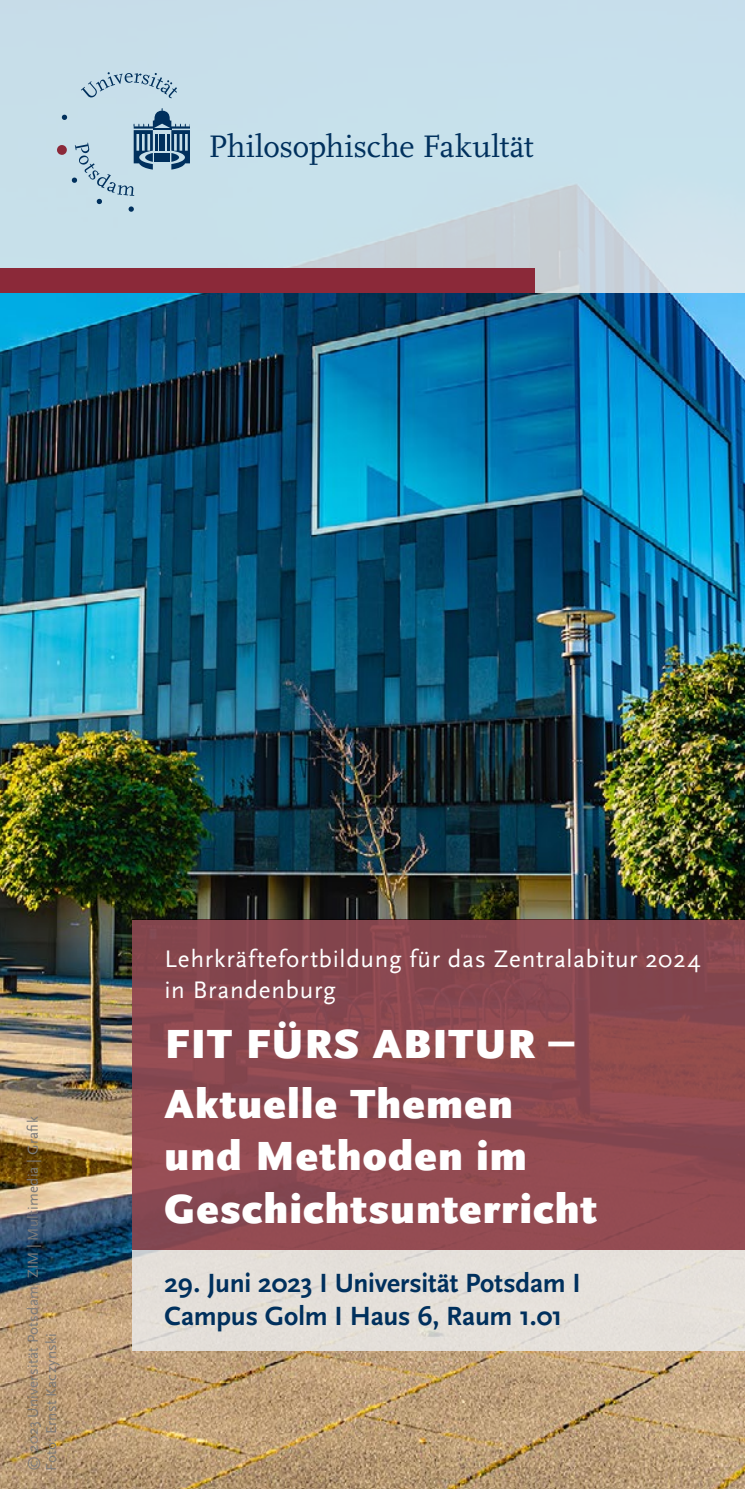
<style>
.page{position:relative;width:745px;height:1489px;background:#fff}
.page>*{position:absolute;margin:0;border:0;box-sizing:border-box;transform-origin:0 0}
.t1{font:900 42.5px/60px "Scala Sans Pro";letter-spacing:.025em;color:#fff}
.t2{font:32.5px "Scala Pro";letter-spacing:-.005em;color:#00305d}
.t3{font:700 27.5px/33px "Scala Sans Pro";letter-spacing:-.01em;color:#00305d}
.t4{font:25px/30px "Scala Sans Pro";letter-spacing:.03em;color:#fff}
.t5{font:15px/18px "Scala Sans Pro";letter-spacing:.015em;color:#7c7b7b}
</style>
<div class="page">
<img style="left:0;top:293px;width:744px;height:1195px">
<div style="left:132px;top:919px;width:612px;height:431px;background:#e5e0da"></div>
<svg style="left:0;top:0;width:744px;height:293px;background:#c7dee8"></svg>
<div style="left:0;top:268px;width:534px;height:25px;background:#8b2939"></div>
<div style="left:132px;top:919px;width:612px;height:330px;background:linear-gradient(to right,#8c4951,#8d4a4f)"></div>
<div style="left:57px;top:145px;width:10px;height:10px;background:#8b2939;border-radius:50%"></div>
<svg style="left:81px;top:72px;width:96px;height:26px;background:#adc7d7"></svg>
<svg style="left:61px;top:108px;width:129px;height:104px;background:#a9c4d4"></svg>
<h2 class="t2" style="left:208px;top:128px;width:326px">Philosophische Fakultät</h2>
<p class="t5" style="left:24px;top:1470px;width:355px;rotate:-90deg">© 2023 Universität Potsdam, ZIM | Multimedia | Grafik<br>Foto: Ernst Kaczynski</p>
<h3 class="t4" style="left:164px;top:944px;width:537px">Lehrkräftefortbildung für das Zentralabitur 2024 in Brandenburg</h3>
<h1 class="t1" style="left:164px;top:1014px;width:411px">FIT FÜRS ABITUR –<br>Aktuelle Themen</h1>
<h1 class="t1" style="left:164px;top:1130px;width:433px;line-height:52.5px">und Methoden im<br>Geschichtsunterricht</h1>
<h3 class="t3" style="left:164px;top:1266px;width:417px">29. Juni 2023 I Universität Potsdam I<br>Campus Golm I Haus 6, Raum 1.01</h3>
</div>
